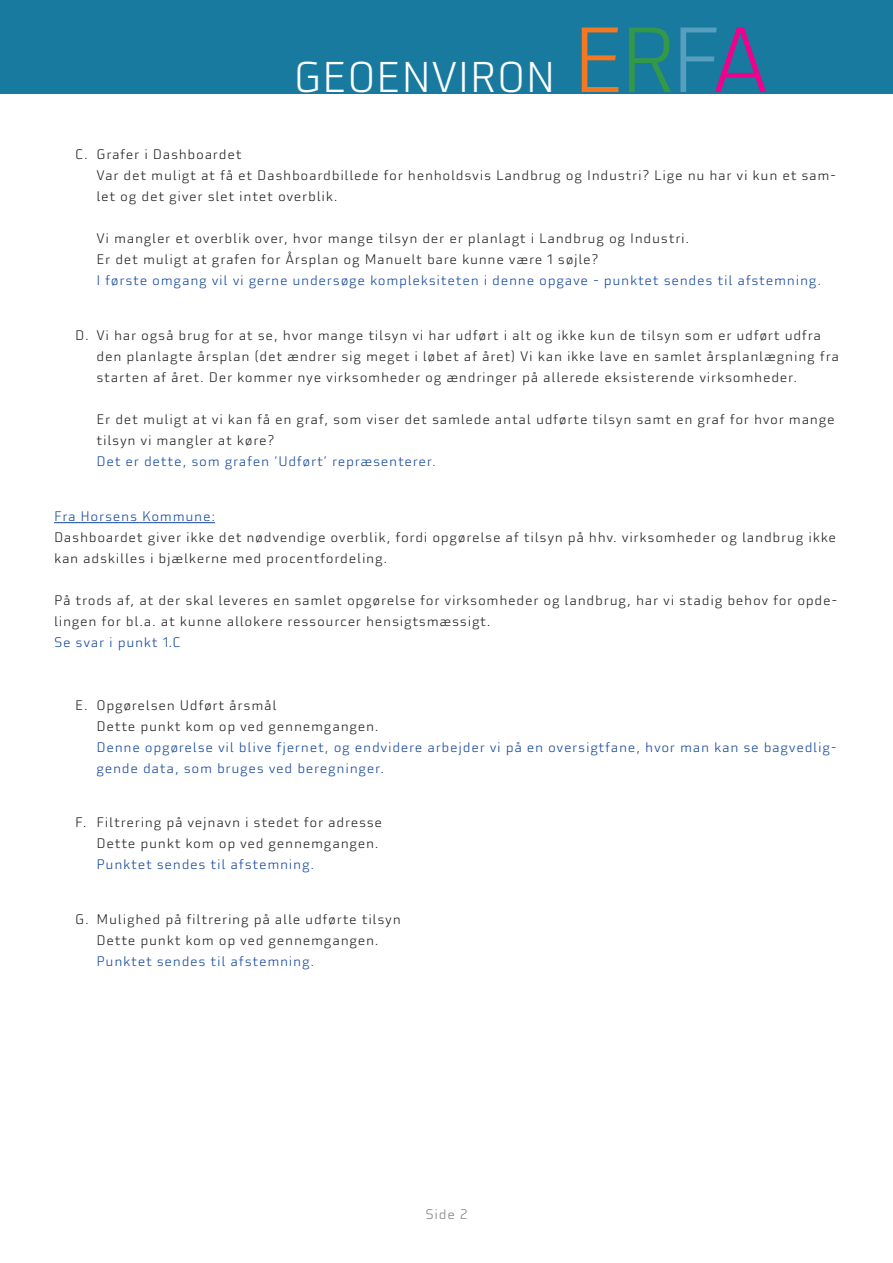
<style>
.page{position:relative;width:893px;height:1263px;background:#fff}
.page>*{position:absolute;margin:0;border:0;box-sizing:border-box;transform-origin:0 0}
.t1{font:300 42px "Utility OT";color:#fff}
.t2{font:300 13.5px/21px "Utility OT";letter-spacing:.05em;color:#231f20}
.t3{font:300 13.5px/21px "Utility OT";letter-spacing:.05em;color:#15489e}
.t4{font:300 13.5px "Utility OT";color:#827e83}
.s1{font-size:90px;color:#f47721}
.s2{font-size:90px;color:#339948}
.s3{font-size:90px;color:#589ebf}
.s4{font-size:90px;color:#ed028c}
</style>
<div class="page">
<div style="left:0;top:0;width:893px;height:94px;background:#177a9e"></div>
<hr style="left:54px;top:522px;width:161px;height:1px;background:#15489e">
<h1 class="t1" style="left:293px;top:53px;width:478px">GEOENVIRON <span class="s1">E</span><span class="s2">R</span><span class="s3">F</span><span class="s4">A</span></h1>
<p class="t2" style="left:97px;top:144px;width:741px;text-indent:-21px">C. Grafer i Dashboardet<br>Var det muligt at få et Dashboardbillede for henholdsvis Landbrug og Industri? Lige nu har vi kun et sam&shy;let og det giver slet intet overblik.</p>
<p class="t2" style="left:97px;top:228px;width:594px">Vi mangler et overblik over, hvor mange tilsyn der er planlagt i Landbrug og Industri.<br>Er det muligt at grafen for Årsplan og Manuelt bare kunne være 1 søjle?</p>
<p class="t3" style="left:97px;top:270px;width:726px">I første omgang vil vi gerne undersøge kompleksiteten i denne opgave - punktet sendes til afstemning.</p>
<p class="t2" style="left:97px;top:325px;width:744px;text-indent:-21px">D. Vi har også brug for at se, hvor mange tilsyn vi har udført i alt og ikke kun de tilsyn som er udført udfra den planlagte årsplan (det ændrer sig meget i løbet af året) Vi kan ikke lave en samlet årsplanlægning fra starten af året. Der kommer nye virksomheder og ændringer på allerede eksisterende virksomheder.</p>
<p class="t2" style="left:97px;top:409px;width:740px">Er det muligt at vi kan få en graf, som viser det samlede antal udførte tilsyn samt en graf for hvor mange tilsyn vi mangler at køre?</p>
<p class="t3" style="left:97px;top:451px;width:341px">Det er dette, som grafen ’Udført’ repræsenterer.</p>
<p class="t3" style="left:54px;top:505px;width:163px">Fra Horsens Kommune:</p>
<p class="t2" style="left:54px;top:526px;width:784px">Dashboardet giver ikke det nødvendige overblik, fordi opgørelse af tilsyn på hhv. virksomheder og landbrug ikke kan adskilles i bjælkerne med procentfordeling.</p>
<p class="t2" style="left:54px;top:589px;width:785px">På trods af, at der skal leveres en samlet opgørelse for virksomheder og landbrug, har vi stadig behov for opde&shy;lingen for bl.a. at kunne allokere ressourcer hensigtsmæssigt.</p>
<p class="t3" style="left:54px;top:631px;width:128px">Se svar i punkt 1.C</p>
<p class="t2" style="left:97px;top:694px;width:284px;text-indent:-21px">E. Opgørelsen Udført årsmål<br>Dette punkt kom op ved gennemgangen.</p>
<p class="t3" style="left:97px;top:736px;width:742px">Denne opgørelse vil blive fjernet, og endvidere arbejder vi på en oversigtfane, hvor man kan se bagvedlig&shy;gende data, som bruges ved beregninger.</p>
<p class="t2" style="left:75px;top:812px;width:308px;text-align:right">F. Filtrering på vejnavn i stedet for adresse<br>Dette punkt kom op ved gennemgangen.</p>
<p class="t3" style="left:97px;top:854px;width:219px">Punktet sendes til afstemning.</p>
<p class="t2" style="left:75px;top:909px;width:327px;text-align:center">G. Mulighed på filtrering på alle udførte tilsyn<br>Dette punkt kom op ved gennemgangen.</p>
<p class="t3" style="left:97px;top:951px;width:219px">Punktet sendes til afstemning.</p>
<p class="t4" style="left:426px;top:1206px;width:43px">Side 2</p>
</div>
